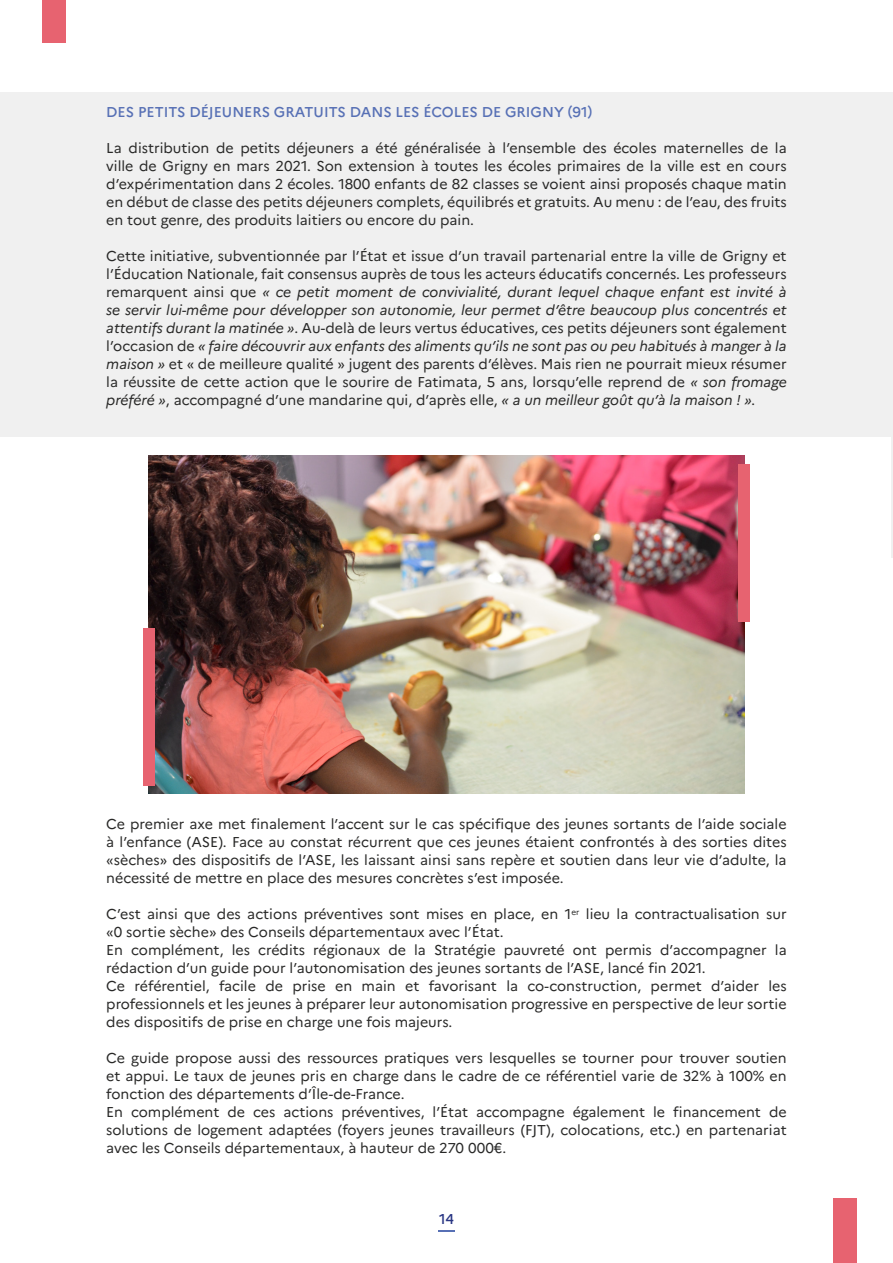
<style>
.page{position:relative;width:893px;height:1263px;background:#fff}
.page>*{position:absolute;margin:0;border:0;box-sizing:border-box;transform-origin:0 0}
.t1{font:14.25px/18px "Marianne";color:#282827;text-align:justify}
.t2{font:500 14.25px "Marianne";color:#5770b5}
.t3{font:500 14.25px "Marianne";color:#283583}
.s1{font-style:italic}
</style>
<div class="page">
<svg style="left:438px;top:1231px;width:17px;height:1px"></svg>
<div style="left:0;top:92px;width:893px;height:345px;background:#f0f0f0"></div>
<div style="left:43px;top:0;width:23px;height:43px;background:#e76370"></div>
<div style="left:833px;top:1198px;width:24px;height:65px;background:#e76370"></div>
<img style="left:148px;top:455px;width:596px;height:338px">
<div style="left:739px;top:464px;width:11px;height:158px;background:#e76370"></div>
<div style="left:143px;top:628px;width:11px;height:158px;background:#e76370"></div>
<hr style="left:892px;top:92px;width:1px;height:465px;background:#f0f0f0">
<p class="t2" style="left:106px;top:103px;width:488px">DES PETITS DÉJEUNERS GRATUITS DANS LES ÉCOLES DE GRIGNY (91)</p>
<p class="t1" style="left:106px;top:139px;width:682px">La distribution de petits déjeuners a été généralisée à l’ensemble des écoles maternelles de la ville de Grigny en mars 2021. Son extension à toutes les écoles primaires de la ville est en cours d’expérimentation dans 2 écoles. 1800 enfants de 82 classes se voient ainsi proposés chaque matin en début de classe des petits déjeuners complets, équilibrés et gratuits. Au menu : de l’eau, des fruits en tout genre, des produits laitiers ou encore du pain.</p>
<p class="t1" style="left:106px;top:247px;width:682px">Cette initiative, subventionnée par l’État et issue d’un travail partenarial entre la ville de Grigny et l’Éducation Nationale, fait consensus auprès de tous les acteurs éducatifs concernés. Les professeurs remarquent ainsi que <span class="s1">« ce petit moment de convivialité, durant lequel chaque enfant est invité à se servir lui-même pour développer son autonomie, leur permet d’être beaucoup plus concentrés et attentifs durant la matinée »</span>. Au-delà de leurs vertus éducatives, ces petits déjeuners sont également l’occasion de <span class="s1">« faire découvrir aux enfants des aliments qu’ils ne sont pas ou peu habitués à manger à la maison »</span> et « de meilleure qualité » jugent des parents d’élèves. Mais rien ne pourrait mieux résumer la réussite de cette action que le sourire de Fatimata, 5 ans, lorsqu’elle reprend de <span class="s1">« son fromage préféré »</span>, accompagné d’une mandarine qui, d’après elle, <span class="s1">« a un meilleur goût qu’à la maison ! ».</span></p>
<p class="t1" style="left:106px;top:815px;width:682px">Ce premier axe met finalement l’accent sur le cas spécifique des jeunes sortants de l’aide sociale à l’enfance (ASE). Face au constat récurrent que ces jeunes étaient confrontés à des sorties dites «sèches» des dispositifs de l’ASE, les laissant ainsi sans repère et soutien dans leur vie d’adulte, la nécessité de mettre en place des mesures concrètes s’est imposée.</p>
<p class="t1" style="left:106px;top:905px;width:682px;text-align:left">C’est ainsi que des actions préventives sont mises en place, en 1<sup>er</sup> lieu la contractualisation sur «0 sortie sèche» des Conseils départementaux avec l’État.<br>En complément, les crédits régionaux de la Stratégie pauvreté ont permis d’accompagner la rédaction d’un guide pour l’autonomisation des jeunes sortants de l’ASE, lancé fin 2021.<br>Ce référentiel, facile de prise en main et favorisant la co-construction, permet d’aider les professionnels et les jeunes à préparer leur autonomisation progressive en perspective de leur sortie des dispositifs de prise en charge une fois majeurs.</p>
<p class="t1" style="left:106px;top:1049px;width:682px;text-align:left">Ce guide propose aussi des ressources pratiques vers lesquelles se tourner pour trouver soutien et appui. Le taux de jeunes pris en charge dans le cadre de ce référentiel varie de 32% à 100% en fonction des départements d’Île-de-France.<br>En complément de ces actions préventives, l’État accompagne également le financement de solutions de logement adaptées (foyers jeunes travailleurs (FJT), colocations, etc.) en partenariat avec les Conseils départementaux, à hauteur de 270 000€.</p>
<p class="t3" style="left:439px;top:1210px;width:16px">14</p>
</div>
